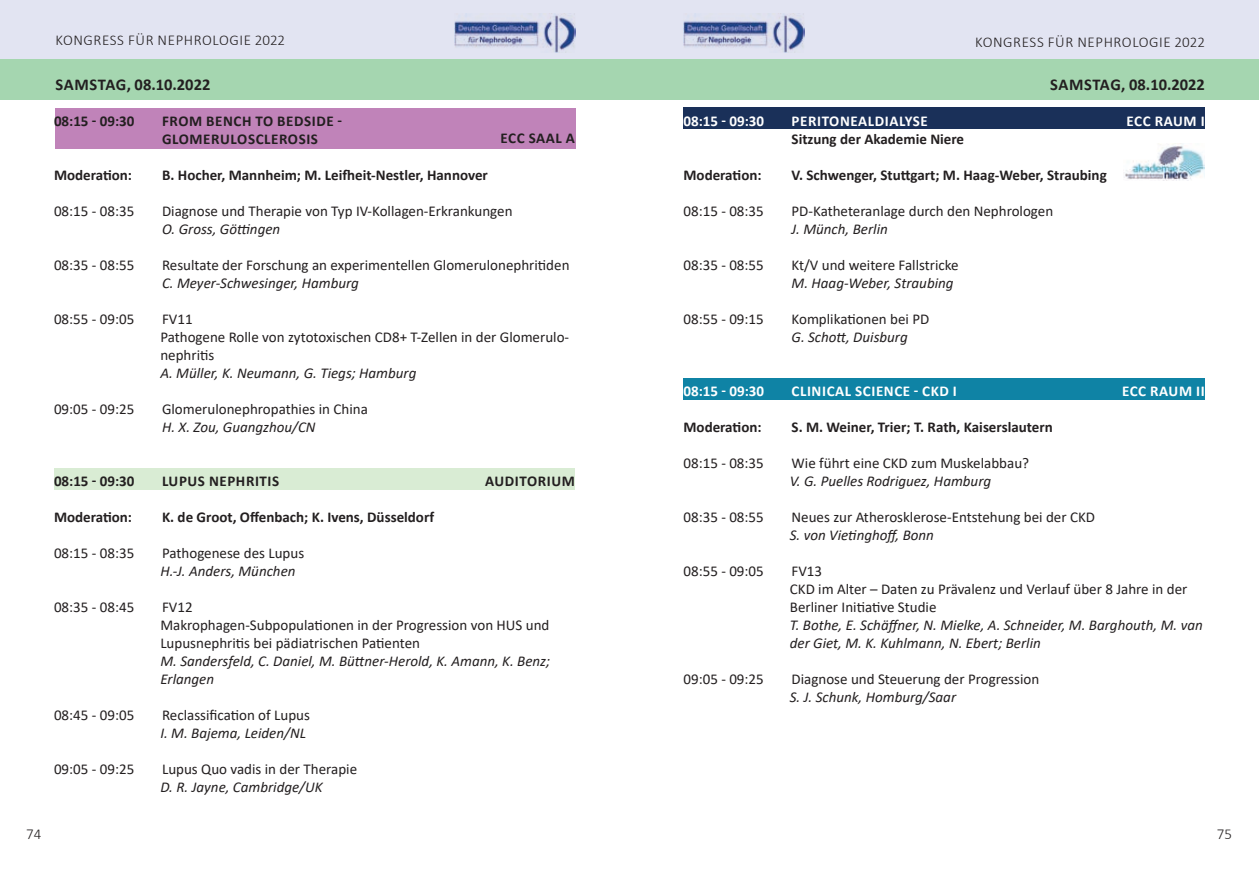
<style>
.page{position:relative;width:1259px;height:893px;background:#fff}
.page>*{position:absolute;margin:0;border:0;box-sizing:border-box;transform-origin:0 0}
.t1{font:700 16.5px "Calibri";color:#231f20}
.t2{font:15px/18px "Calibri";color:#231f20}
.t3{font:italic 15px/18px "Calibri";color:#231f20}
.t4{font:700 15px "Calibri";color:#231f20}
.t5{font:700 15px "Calibri";letter-spacing:.04em;color:#fff}
.t6{font:700 15px/18px "Calibri";letter-spacing:.04em;color:#231f20}
.t7{font:300 15px "Calibri";letter-spacing:.04em;color:#231f20}
</style>
<div class="page">
<div style="left:0;top:0;width:629px;height:59px;background:#e2e4f2"></div>
<div style="left:629px;top:0;width:630px;height:59px;background:#e2e4f2"></div>
<img style="left:454px;top:14px;width:121px;height:39px">
<img style="left:683px;top:14px;width:121px;height:39px">
<div style="left:0;top:59px;width:629px;height:40px;background:#a5d6b0"></div>
<div style="left:629px;top:59px;width:630px;height:40px;background:#a5d6b0"></div>
<div style="left:55px;top:468px;width:520px;height:21px;background:#d9ecd4"></div>
<div style="left:55px;top:108px;width:520px;height:41px;background:#c083b9"></div>
<div style="left:683px;top:378px;width:522px;height:21px;background:#0f83a5"></div>
<div style="left:683px;top:108px;width:522px;height:21px;background:#1a3059"></div>
<img style="left:1124px;top:143px;width:81px;height:37px">
<p class="t7" style="left:56px;top:31px;width:231px">KONGRESS FÜR NEPHROLOGIE 2022</p>
<p class="t7" style="left:975px;top:33px;width:231px">KONGRESS FÜR NEPHROLOGIE 2022</p>
<p class="t1" style="left:56px;top:73px;width:156px">SAMSTAG, 08.10.2022</p>
<p class="t1" style="left:1050px;top:73px;width:156px">SAMSTAG, 08.10.2022</p>
<p class="t4" style="left:54px;top:110px;width:82px">08:15 - 09:30</p>
<p class="t6" style="left:162px;top:112px;width:182px">FROM BENCH TO BEDSIDE -<br>GLOMERULOSCLEROSIS</p>
<p class="t4" style="left:54px;top:164px;width:80px">Moderation:</p>
<p class="t4" style="left:162px;top:164px;width:327px">B. Hocher, Mannheim; M. Leifheit-Nestler, Hannover</p>
<p class="t2" style="left:54px;top:202px;width:82px">08:15 - 08:35</p>
<p class="t2" style="left:162px;top:202px;width:352px">Diagnose und Therapie von Typ IV-Kollagen-Erkrankungen</p>
<p class="t3" style="left:162px;top:219px;width:120px">O. Gross, Göttingen</p>
<p class="t2" style="left:54px;top:256px;width:82px">08:35 - 08:55</p>
<p class="t2" style="left:162px;top:256px;width:409px">Resultate der Forschung an experimentellen Glomerulonephritiden</p>
<p class="t3" style="left:162px;top:273px;width:198px">C. Meyer-Schwesinger, Hamburg</p>
<p class="t2" style="left:54px;top:310px;width:82px">08:55 - 09:05</p>
<p class="t2" style="left:160px;top:310px;width:410px">FV11<br>Pathogene Rolle von zytotoxischen CD8+ T-Zellen in der Glomerulo&shy;nephritis</p>
<p class="t3" style="left:160px;top:363px;width:258px">A. Müller, K. Neumann, G. Tiegs; Hamburg</p>
<p class="t2" style="left:54px;top:400px;width:82px">09:05 - 09:25</p>
<p class="t2" style="left:162px;top:400px;width:207px">Glomerulonephropathies in China</p>
<p class="t3" style="left:162px;top:417px;width:155px">H. X. Zou, Guangzhou/CN</p>
<p class="t5" style="left:683px;top:110px;width:82px">08:15 - 09:30</p>
<p class="t5" style="left:791px;top:110px;width:138px">PERITONEALDIALYSE</p>
<p class="t4" style="left:791px;top:128px;width:174px">Sitzung der Akademie Niere</p>
<p class="t4" style="left:683px;top:164px;width:80px">Moderation:</p>
<p class="t4" style="left:791px;top:164px;width:317px">V. Schwenger, Stuttgart; M. Haag-Weber, Straubing</p>
<p class="t2" style="left:683px;top:202px;width:82px">08:15 - 08:35</p>
<p class="t2" style="left:791px;top:202px;width:263px">PD-Katheteranlage durch den Nephrologen</p>
<p class="t3" style="left:791px;top:219px;width:98px">J. Münch, Berlin</p>
<p class="t2" style="left:683px;top:256px;width:82px">08:35 - 08:55</p>
<p class="t2" style="left:791px;top:256px;width:169px">Kt/V und weitere Fallstricke</p>
<p class="t3" style="left:791px;top:273px;width:163px">M. Haag-Weber, Straubing</p>
<p class="t2" style="left:683px;top:310px;width:82px">08:55 - 09:15</p>
<p class="t2" style="left:791px;top:310px;width:139px">Komplikationen bei PD</p>
<p class="t3" style="left:791px;top:327px;width:118px">G. Schott, Duisburg</p>
<p class="t5" style="left:1126px;top:110px;width:80px">ECC RAUM I</p>
<p class="t4" style="left:500px;top:127px;width:76px">ECC SAAL A</p>
<p class="t5" style="left:683px;top:380px;width:82px">08:15 - 09:30</p>
<p class="t5" style="left:791px;top:380px;width:167px">CLINICAL SCIENCE - CKD I</p>
<p class="t4" style="left:683px;top:416px;width:80px">Moderation:</p>
<p class="t4" style="left:791px;top:416px;width:263px">S. M. Weiner, Trier; T. Rath, Kaiserslautern</p>
<p class="t2" style="left:683px;top:454px;width:82px">08:15 - 08:35</p>
<p class="t2" style="left:791px;top:454px;width:239px">Wie führt eine CKD zum Muskelabbau?</p>
<p class="t3" style="left:790px;top:471px;width:203px">V. G. Puelles Rodriguez, Hamburg</p>
<p class="t2" style="left:683px;top:508px;width:82px">08:35 - 08:55</p>
<p class="t2" style="left:791px;top:508px;width:305px">Neues zur Atherosklerose-Entstehung bei der CKD</p>
<p class="t3" style="left:790px;top:525px;width:146px">S. von Vietinghoff, Bonn</p>
<p class="t2" style="left:683px;top:562px;width:82px">08:55 - 09:05</p>
<p class="t2" style="left:790px;top:562px;width:399px">FV13<br>CKD im Alter – Daten zu Prävalenz und Verlauf über 8 Jahre in der<br>Berliner Initiative Studie</p>
<p class="t3" style="left:790px;top:615px;width:414px">T. Bothe, E. Schäffner, N. Mielke, A. Schneider, M. Barghouth, M. van der Giet, M. K. Kuhlmann, N. Ebert; Berlin</p>
<p class="t2" style="left:683px;top:670px;width:82px">09:05 - 09:25</p>
<p class="t2" style="left:791px;top:670px;width:249px">Diagnose und Steuerung der Progression</p>
<p class="t3" style="left:790px;top:687px;width:168px">S. J. Schunk, Homburg/Saar</p>
<p class="t5" style="left:1122px;top:380px;width:84px">ECC RAUM II</p>
<p class="t6" style="left:485px;top:471px;width:91px">AUDITORIUM</p>
<p class="t4" style="left:54px;top:470px;width:82px">08:15 - 09:30</p>
<p class="t6" style="left:162px;top:472px;width:119px">LUPUS NEPHRITIS</p>
<p class="t4" style="left:54px;top:506px;width:80px">Moderation:</p>
<p class="t4" style="left:162px;top:506px;width:273px">K. de Groot, Offenbach; K. Ivens, Düsseldorf</p>
<p class="t2" style="left:54px;top:544px;width:82px">08:15 - 08:35</p>
<p class="t2" style="left:162px;top:544px;width:144px">Pathogenese des Lupus</p>
<p class="t3" style="left:160px;top:561px;width:137px">H.-J. Anders, München</p>
<p class="t2" style="left:54px;top:598px;width:82px">08:35 - 08:45</p>
<p class="t2" style="left:160px;top:598px;width:391px">FV12<br>Makrophagen-Subpopulationen in der Progression von HUS und<br>Lupusnephritis bei pädiatrischen Patienten</p>
<p class="t3" style="left:160px;top:651px;width:391px">M. Sandersfeld, C. Daniel, M. Büttner-Herold, K. Amann, K. Benz;<br>Erlangen</p>
<p class="t2" style="left:54px;top:706px;width:82px">08:45 - 09:05</p>
<p class="t2" style="left:162px;top:706px;width:149px">Reclassification of Lupus</p>
<p class="t3" style="left:160px;top:723px;width:147px">I. M. Bajema, Leiden/NL</p>
<p class="t2" style="left:54px;top:760px;width:82px">09:05 - 09:25</p>
<p class="t2" style="left:162px;top:760px;width:197px">Lupus Quo vadis in der Therapie</p>
<p class="t3" style="left:160px;top:777px;width:164px">D. R. Jayne, Cambridge/UK</p>
<p class="t7" style="left:26px;top:825px;width:17px">74</p>
<p class="t7" style="left:1216px;top:825px;width:17px">75</p>
</div>
